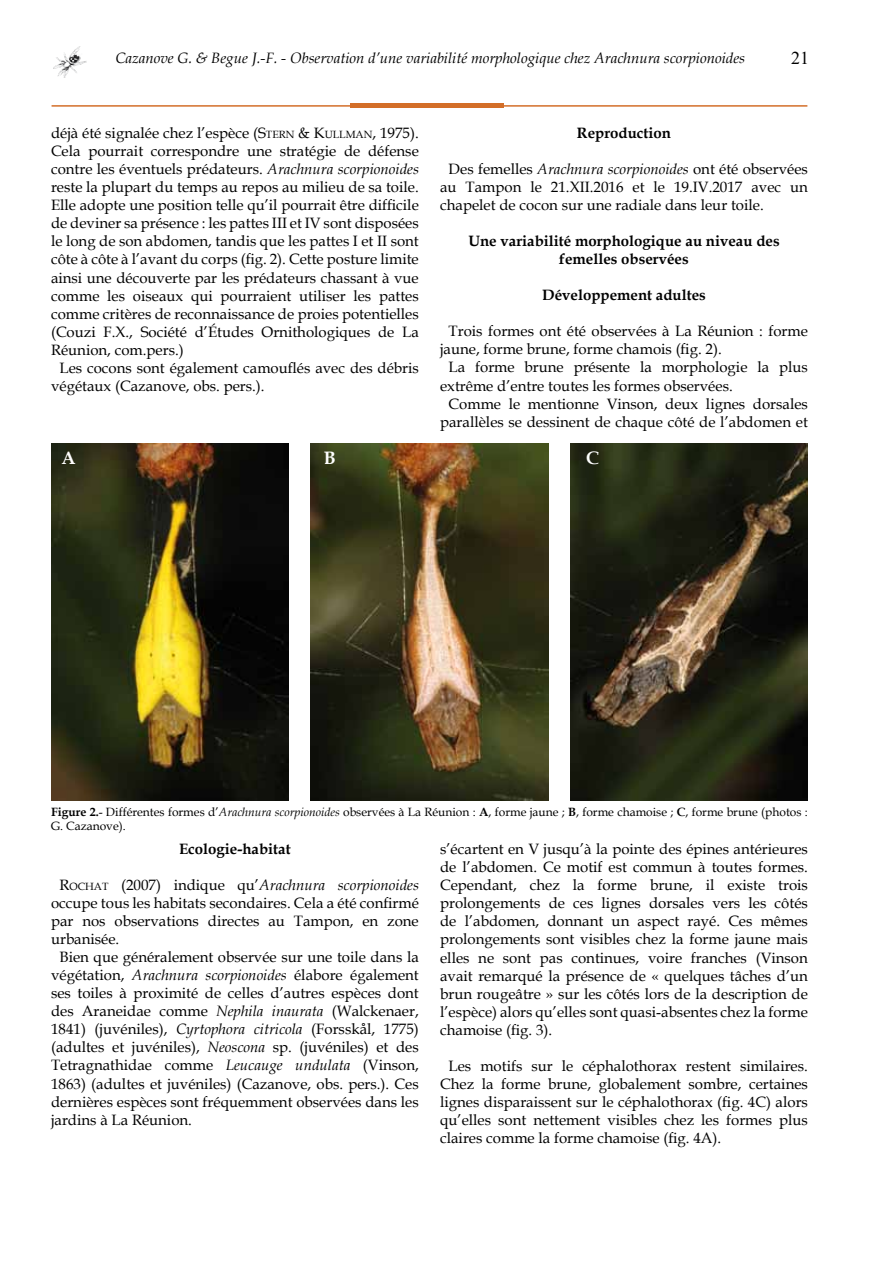
<style>
.page{position:relative;width:893px;height:1263px;background:#fff}
.page>*{position:absolute;margin:0;border:0;box-sizing:border-box;transform-origin:0 0}
.t1{font:700 18px "Book Antiqua";color:#fff}
.t2{font:18px "Times New Roman";color:#000}
.t3{font:15px/18px "Book Antiqua";color:#000;text-align:justify}
.t4{font:italic 15px "Book Antiqua";color:#000}
.t5{font:700 15px/18px "Book Antiqua";color:#000;text-align:center}
.t6{font:12px/14.4px "Book Antiqua";color:#000}
.s1{font-style:inherit}
.s2{font-size:10.5px}
.s3{font-style:italic}
.s4{font-weight:700}
.s5{font-style:normal}
.s6{font-style:normal;font-size:10.5px}
</style>
<div class="page">
<img style="left:53px;top:47px;width:34px;height:30px">
<hr style="left:52px;top:105px;width:755px;height:2px;background:#d36e28">
<hr style="left:350px;top:104px;width:154px;height:4px;background:#d36e28">
<img style="left:51px;top:444px;width:238px;height:356px">
<img style="left:311px;top:444px;width:237px;height:356px">
<img style="left:570px;top:444px;width:238px;height:356px">
<p class="t4" style="left:115px;top:48px;width:631px">Cazanove G. &amp; Begue J.-F. - Observation d’une variabilité morphologique chez Arachnura scorpionoides</p>
<p class="t2" style="left:791px;top:45px;width:19px">21</p>
<p class="t3" style="left:51px;top:124px;width:369px">déjà été signalée chez l’espèce (<span class="s1">S</span><span class="s2">TERN</span> <span class="s1">&amp; K</span><span class="s2">ULLMAN</span><span class="s1">,</span> 1975).</p>
<p class="t3" style="left:51px;top:142px;width:369px">Cela pourrait correspondre une stratégie de défense</p>
<p class="t3" style="left:51px;top:160px;width:369px">contre les éventuels prédateurs. <span class="s3">Arachnura scorpionoides</span></p>
<p class="t3" style="left:51px;top:178px;width:369px">reste la plupart du temps au repos au milieu de sa toile.</p>
<p class="t3" style="left:51px;top:196px;width:369px">Elle adopte une position telle qu’il pourrait être difficile</p>
<p class="t3" style="left:51px;top:214px;width:369px">de deviner sa présence : les pattes III et IV sont disposées</p>
<p class="t3" style="left:51px;top:232px;width:369px">le long de son abdomen, tandis que les pattes I et II sont</p>
<p class="t3" style="left:51px;top:250px;width:369px">côte à côte à l’avant du corps (fig. 2). Cette posture limite</p>
<p class="t3" style="left:51px;top:268px;width:369px">ainsi une découverte par les prédateurs chassant à vue</p>
<p class="t3" style="left:51px;top:286px;width:369px">comme les oiseaux qui pourraient utiliser les pattes</p>
<p class="t3" style="left:51px;top:304px;width:369px">comme critères de reconnaissance de proies potentielles</p>
<p class="t3" style="left:51px;top:322px;width:369px">(Couzi F.X., Société d’Études Ornithologiques de La</p>
<p class="t3" style="left:51px;top:340px;width:134px">Réunion, com.pers.)</p>
<p class="t3" style="left:60px;top:358px;width:361px">Les cocons sont également camouflés avec des débris</p>
<p class="t3" style="left:51px;top:376px;width:215px">végétaux (Cazanove, obs. pers.).</p>
<p class="t5" style="left:577px;top:124px;width:96px">Reproduction</p>
<p class="t3" style="left:440px;top:160px;width:369px;text-indent:9px">Des femelles <span class="s3">Arachnura scorpionoides</span> ont été observées au Tampon le 21.XII.2016 et le 19.IV.2017 avec un chapelet de cocon sur une radiale dans leur toile.</p>
<p class="t5" style="left:468px;top:232px;width:313px">Une variabilité morphologique au niveau des femelles observées</p>
<p class="t5" style="left:542px;top:286px;width:165px">Développement adultes</p>
<p class="t3" style="left:449px;top:322px;width:361px">Trois formes ont été observées à La Réunion : forme</p>
<p class="t3" style="left:440px;top:340px;width:283px">jaune, forme brune, forme chamois (fig. 2).</p>
<p class="t3" style="left:449px;top:358px;width:361px">La forme brune présente la morphologie la plus</p>
<p class="t3" style="left:440px;top:376px;width:294px">extrême d’entre toutes les formes observées.</p>
<p class="t3" style="left:449px;top:394px;width:361px">Comme le mentionne Vinson, deux lignes dorsales</p>
<p class="t3" style="left:440px;top:412px;width:369px">parallèles se dessinent de chaque côté de l’abdomen et</p>
<p class="t1" style="left:62px;top:446px;width:16px">A</p>
<p class="t1" style="left:324px;top:446px;width:14px">B</p>
<p class="t1" style="left:586px;top:446px;width:14px">C</p>
<p class="t6" style="left:51px;top:804px;width:758px"><span class="s4">Figure 2.</span>- Différentes formes d’<span class="s3">Arachnura scorpionoides</span> observées à La Réunion : <span class="s4">A</span>, forme jaune ; <span class="s4">B</span>, forme chamoise ; <span class="s4">C</span>, forme brune (photos :<br>G. Cazanove).</p>
<p class="t5" style="left:179px;top:840px;width:113px">Ecologie-habitat</p>
<p class="t4" style="left:60px;top:875px;width:361px"><span class="s5">R</span><span class="s6">OCHAT</span> <span class="s5">(2007) indique qu’</span>Arachnura scorpionoides</p>
<p class="t3" style="left:51px;top:894px;width:369px">occupe tous les habitats secondaires. Cela a été confirmé</p>
<p class="t3" style="left:51px;top:912px;width:369px">par nos observations directes au Tampon, en zone</p>
<p class="t3" style="left:51px;top:930px;width:70px">urbanisée.</p>
<p class="t3" style="left:60px;top:948px;width:361px">Bien que généralement observée sur une toile dans la</p>
<p class="t3" style="left:51px;top:966px;width:369px">végétation, <span class="s3">Arachnura scorpionoides</span> élabore également</p>
<p class="t3" style="left:51px;top:984px;width:369px">ses toiles à proximité de celles d’autres espèces dont</p>
<p class="t3" style="left:51px;top:1002px;width:369px">des Araneidae comme <span class="s3">Nephila inaurata</span> (Walckenaer,</p>
<p class="t3" style="left:51px;top:1020px;width:369px">1841) (juvéniles), <span class="s3">Cyrtophora citricola</span> (Forsskål, 1775)</p>
<p class="t3" style="left:51px;top:1038px;width:369px">(adultes et juvéniles), <span class="s3">Neoscona</span> sp. (juvéniles) et des</p>
<p class="t3" style="left:51px;top:1056px;width:369px">Tetragnathidae comme <span class="s3">Leucauge undulata</span> (Vinson,</p>
<p class="t3" style="left:51px;top:1074px;width:369px">1863) (adultes et juvéniles) (Cazanove, obs. pers.). Ces</p>
<p class="t3" style="left:51px;top:1092px;width:369px">dernières espèces sont fréquemment observées dans les</p>
<p class="t3" style="left:51px;top:1110px;width:142px">jardins à La Réunion.</p>
<p class="t3" style="left:440px;top:840px;width:369px">s’écartent en V jusqu’à la pointe des épines antérieures de l’abdomen. Ce motif est commun à toutes formes.<br>Cependant, chez la forme brune, il existe trois prolongements de ces lignes dorsales vers les côtés de l’abdomen, donnant un aspect rayé. Ces mêmes prolongements sont visibles chez la forme jaune mais elles ne sont pas continues, voire franches (Vinson avait remarqué la présence de « quelques tâches d’un brun rougeâtre » sur les côtés lors de la description de l’espèce) alors qu’elles sont quasi-absentes chez la forme chamoise (fig. 3).</p>
<p class="t3" style="left:440px;top:1056px;width:369px;text-indent:9px">Les motifs sur le céphalothorax restent similaires.<br>Chez la forme brune, globalement sombre, certaines lignes disparaissent sur le céphalothorax (fig. 4C) alors qu’elles sont nettement visibles chez les formes plus claires comme la forme chamoise (fig. 4A).</p>
</div>
